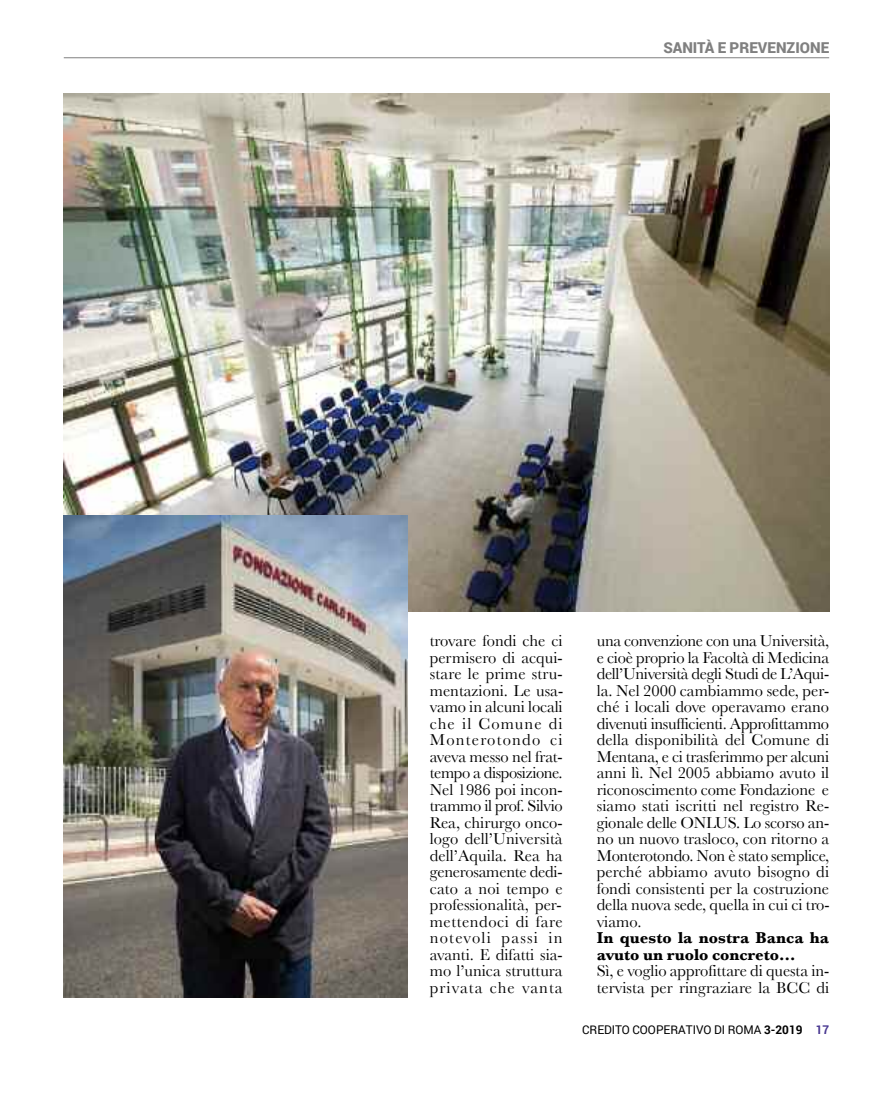
<style>
.page{position:relative;width:893px;height:1106px;background:#fff}
.page>*{position:absolute;margin:0;border:0;box-sizing:border-box;transform-origin:0 0}
.t1{font:16.5px/16.5px "Baskerville";color:#000;text-align:justify}
.t2{font:700 16.5px/16.5px "Baskerville";color:#000}
.t3{font:900 15px "Roboto";color:#808080}
.t4{font:12px "Roboto";color:#000}
.s1{font-weight:700}
.s2{font-weight:700;color:#473690}
</style>
<div class="page">
<hr style="left:64px;top:57px;width:765px;height:1px;background:#808080">
<img style="left:64px;top:94px;width:765px;height:518px">
<img style="left:64px;top:515px;width:343px;height:482px">
<p class="t3" style="left:663px;top:37px;width:167px">SANITà E PREVENZIONE</p>
<p class="t1" style="left:430px;top:632px;width:135px">trovare fondi che ci permisero di acqui&shy;stare le prime stru&shy;mentazioni. Le usa&shy;vamo in alcuni locali che il comune di Monterotondo ci aveva messo nel frat&shy;tempo a disposizione. nel 1986 poi incon&shy;trammo il prof. silvio rea, chirurgo onco&shy;logo dell’università dell’aquila. rea ha generosamente dedi&shy;cato a noi tempo e professionalità, per&shy;mettendoci di fare notevoli passi in avanti. e difatti sia&shy;mo l’unica struttura privata che vanta</p>
<p class="t1" style="left:597px;top:632px;width:234px">una convenzione con una università, e cioè proprio la facoltà di Medicina dell’università degli studi de L’aqui&shy;la. nel 2000 cambiammo sede, per&shy;ché i locali dove operavamo erano divenuti insufficienti. approfittammo della disponibilità del comune di Mentana, e ci trasferimmo per alcuni anni lì. nel 2005 abbiamo avuto il riconoscimento come fondazione e siamo stati iscritti nel registro re&shy;gionale delle onLus. Lo scorso an&shy;no un nuovo trasloco, con ritorno a Monterotondo. non è stato semplice, perché abbiamo avuto bisogno di fondi consistenti per la costruzione della nuova sede, quella in cui ci tro&shy;viamo.</p>
<p class="t2" style="left:597px;top:929px;width:234px">In questo la nostra Banca ha avuto un ruolo concreto…</p>
<p class="t1" style="left:597px;top:962px;width:234px">sì, e voglio approfittare di questa in&shy;tervista per ringraziare la bcc di</p>
<p class="t4" style="left:582px;top:1020px;width:249px">CREDITO COOPERATIVO DI ROMA <span class="s1">3-2019</span> <span class="s2">17</span></p>
</div>
